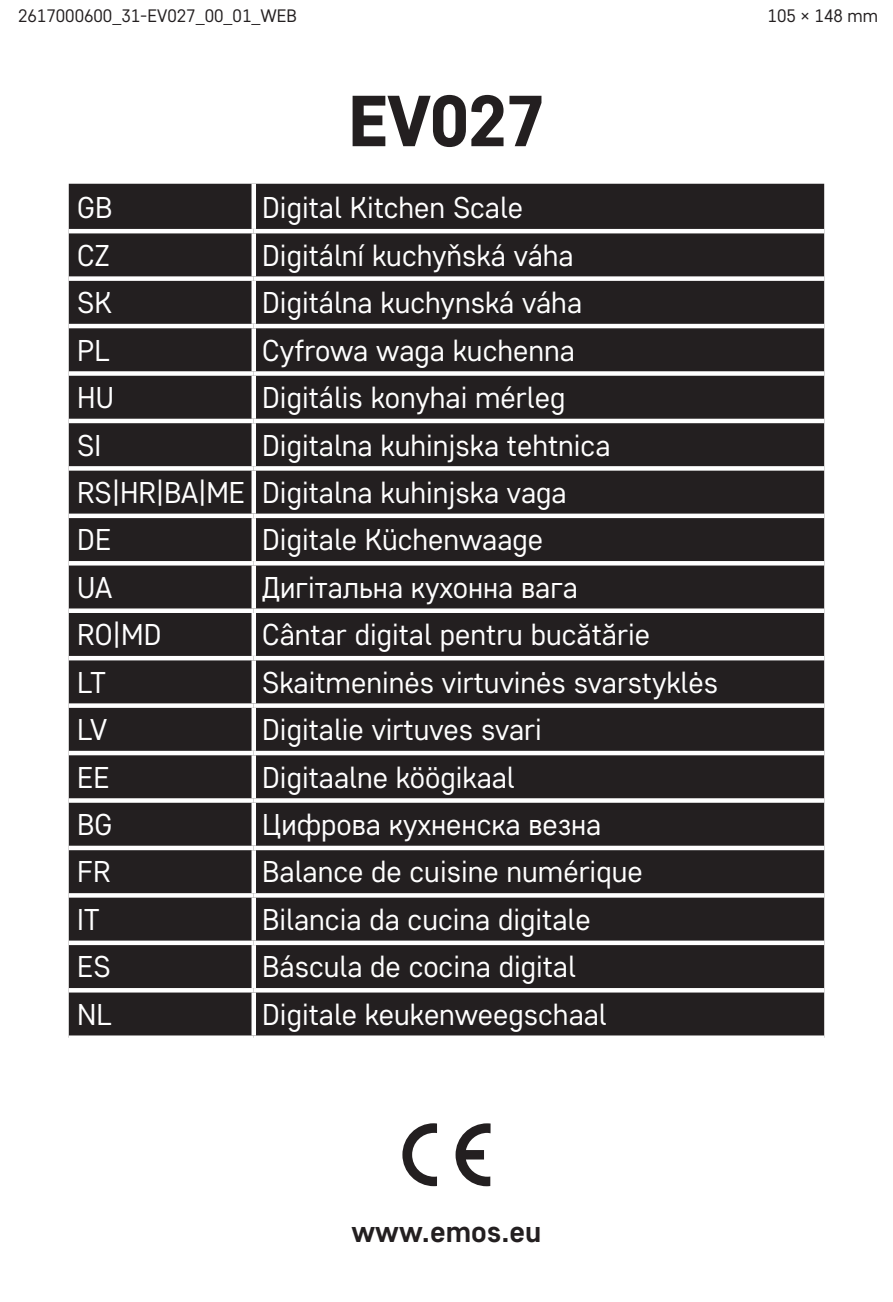
<style>
.page{position:relative;width:893px;height:1302px;background:#fff}
.page>*{position:absolute;margin:0;border:0;box-sizing:border-box;transform-origin:0 0}
.t1{font:800 72px "Core Sans D65";letter-spacing:-.02em;color:#231f20}
.t2{font:30px/47.4px "Core Sans D35";color:#fff}
.t3{font:700 30px "Core Sans D55";color:#231f20}
.t4{font:18px "Core Sans D35";color:#231f20}
</style>
<div class="page">
<div style="left:69px;top:184px;width:755px;height:851px;background:#231f20"></div>
<div style="left:251px;top:184px;width:5px;height:45px;background:#fff"></div>
<hr style="left:69px;top:229px;width:185px;height:4px;background:#fff">
<hr style="left:254px;top:229px;width:570px;height:4px;background:#fff">
<div style="left:251px;top:233px;width:5px;height:43px;background:#fff"></div>
<div style="left:69px;top:276px;width:185px;height:5px;background:#fff"></div>
<div style="left:254px;top:276px;width:570px;height:5px;background:#fff"></div>
<div style="left:251px;top:281px;width:5px;height:43px;background:#fff"></div>
<hr style="left:69px;top:324px;width:185px;height:4px;background:#fff">
<hr style="left:254px;top:324px;width:570px;height:4px;background:#fff">
<div style="left:251px;top:328px;width:5px;height:43px;background:#fff"></div>
<div style="left:69px;top:371px;width:185px;height:5px;background:#fff"></div>
<div style="left:254px;top:371px;width:570px;height:5px;background:#fff"></div>
<div style="left:251px;top:376px;width:5px;height:42px;background:#fff"></div>
<div style="left:69px;top:418px;width:185px;height:5px;background:#fff"></div>
<div style="left:254px;top:418px;width:570px;height:5px;background:#fff"></div>
<div style="left:251px;top:423px;width:5px;height:43px;background:#fff"></div>
<svg style="left:69px;top:466px;width:185px;height:4px"></svg>
<svg style="left:254px;top:466px;width:570px;height:4px"></svg>
<div style="left:251px;top:470px;width:5px;height:43px;background:#fff"></div>
<div style="left:69px;top:513px;width:185px;height:5px;background:#fff"></div>
<div style="left:254px;top:513px;width:570px;height:5px;background:#fff"></div>
<div style="left:251px;top:518px;width:5px;height:43px;background:#fff"></div>
<hr style="left:69px;top:561px;width:185px;height:4px;background:#fff">
<hr style="left:254px;top:561px;width:570px;height:4px;background:#fff">
<div style="left:251px;top:565px;width:5px;height:43px;background:#fff"></div>
<div style="left:69px;top:608px;width:185px;height:5px;background:#fff"></div>
<div style="left:254px;top:608px;width:570px;height:5px;background:#fff"></div>
<div style="left:251px;top:613px;width:5px;height:42px;background:#fff"></div>
<div style="left:69px;top:655px;width:185px;height:5px;background:#fff"></div>
<div style="left:254px;top:655px;width:570px;height:5px;background:#fff"></div>
<div style="left:251px;top:660px;width:5px;height:43px;background:#fff"></div>
<svg style="left:69px;top:703px;width:185px;height:4px"></svg>
<svg style="left:254px;top:703px;width:570px;height:4px"></svg>
<div style="left:251px;top:707px;width:5px;height:43px;background:#fff"></div>
<div style="left:69px;top:750px;width:185px;height:5px;background:#fff"></div>
<div style="left:254px;top:750px;width:570px;height:5px;background:#fff"></div>
<div style="left:251px;top:755px;width:5px;height:43px;background:#fff"></div>
<svg style="left:69px;top:798px;width:185px;height:4px"></svg>
<svg style="left:254px;top:798px;width:570px;height:4px"></svg>
<div style="left:251px;top:802px;width:5px;height:43px;background:#fff"></div>
<div style="left:69px;top:845px;width:185px;height:5px;background:#fff"></div>
<div style="left:254px;top:845px;width:570px;height:5px;background:#fff"></div>
<div style="left:251px;top:850px;width:5px;height:43px;background:#fff"></div>
<svg style="left:69px;top:893px;width:185px;height:4px"></svg>
<svg style="left:254px;top:893px;width:570px;height:4px"></svg>
<div style="left:251px;top:897px;width:5px;height:43px;background:#fff"></div>
<svg style="left:69px;top:940px;width:185px;height:4px"></svg>
<svg style="left:254px;top:940px;width:570px;height:4px"></svg>
<div style="left:251px;top:944px;width:5px;height:43px;background:#fff"></div>
<div style="left:69px;top:987px;width:185px;height:5px;background:#fff"></div>
<div style="left:254px;top:987px;width:570px;height:5px;background:#fff"></div>
<div style="left:251px;top:992px;width:5px;height:43px;background:#fff"></div>
<svg style="left:69px;top:1035px;width:185px;height:3px"></svg>
<svg style="left:254px;top:1035px;width:570px;height:1px"></svg>
<svg style="left:402px;top:1123px;width:89px;height:62px"></svg>
<p class="t4" style="left:18px;top:4px;width:280px">2617000600_31-EV027_00_01_WEB</p>
<p class="t4" style="left:768px;top:4px;width:112px">105 × 148 mm</p>
<h1 class="t1" style="left:348px;top:74px;width:199px">EV027</h1>
<p class="t2" style="left:77px;top:183px;width:37px">GB</p>
<p class="t2" style="left:262px;top:183px;width:262px">Digital Kitchen Scale</p>
<p class="t2" style="left:77px;top:231px;width:34px">CZ</p>
<p class="t2" style="left:262px;top:231px;width:313px">Digitální kuchyňská váha</p>
<p class="t2" style="left:77px;top:278px;width:36px">SK</p>
<p class="t2" style="left:262px;top:278px;width:321px">Digitálna kuchynská váha</p>
<p class="t2" style="left:77px;top:325px;width:34px">PL</p>
<p class="t2" style="left:262px;top:325px;width:314px">Cyfrowa waga kuchenna</p>
<p class="t2" style="left:77px;top:373px;width:38px">HU</p>
<p class="t2" style="left:262px;top:373px;width:305px">Digitális konyhai mérleg</p>
<p class="t2" style="left:77px;top:420px;width:25px">SI</p>
<p class="t2" style="left:77px;top:420px;width:535px;text-indent:185px">Digitalna kuhinjska tehtnica<br>RS|HR|BA|ME Digitalna kuhinjska vaga<br>DE</p>
<p class="t2" style="left:262px;top:515px;width:282px">Digitale Küchenwaage</p>
<p class="t2" style="left:77px;top:562px;width:37px">UA</p>
<p class="t2" style="left:262px;top:562px;width:317px">Дигітальна кухонна вага</p>
<p class="t2" style="left:77px;top:610px;width:86px">RO|MD</p>
<p class="t2" style="left:262px;top:610px;width:389px">Cântar digital pentru bucătărie</p>
<p class="t2" style="left:77px;top:657px;width:30px">LT</p>
<p class="t2" style="left:262px;top:657px;width:457px">Skaitmeninės virtuvinės svarstyklės</p>
<p class="t2" style="left:77px;top:705px;width:31px">LV</p>
<p class="t2" style="left:262px;top:705px;width:281px">Digitalie virtuves svari</p>
<p class="t2" style="left:77px;top:752px;width:34px">EE</p>
<p class="t2" style="left:262px;top:752px;width:254px">Digitaalne köögikaal</p>
<p class="t2" style="left:77px;top:799px;width:37px">BG</p>
<p class="t2" style="left:262px;top:799px;width:341px">Цифрова кухненска везна</p>
<p class="t2" style="left:77px;top:847px;width:35px">FR</p>
<p class="t2" style="left:262px;top:847px;width:382px">Balance de cuisine numérique</p>
<p class="t2" style="left:77px;top:894px;width:24px">IT</p>
<p class="t2" style="left:262px;top:894px;width:330px">Bilancia da cucina digitale</p>
<p class="t2" style="left:77px;top:942px;width:35px">ES</p>
<p class="t2" style="left:262px;top:942px;width:315px">Báscula de cocina digital</p>
<p class="t2" style="left:77px;top:989px;width:36px">NL</p>
<p class="t2" style="left:262px;top:989px;width:346px">Digitale keukenweegschaal</p>
<p class="t3" style="left:352px;top:1211px;width:191px">www.emos.eu</p>
</div>
